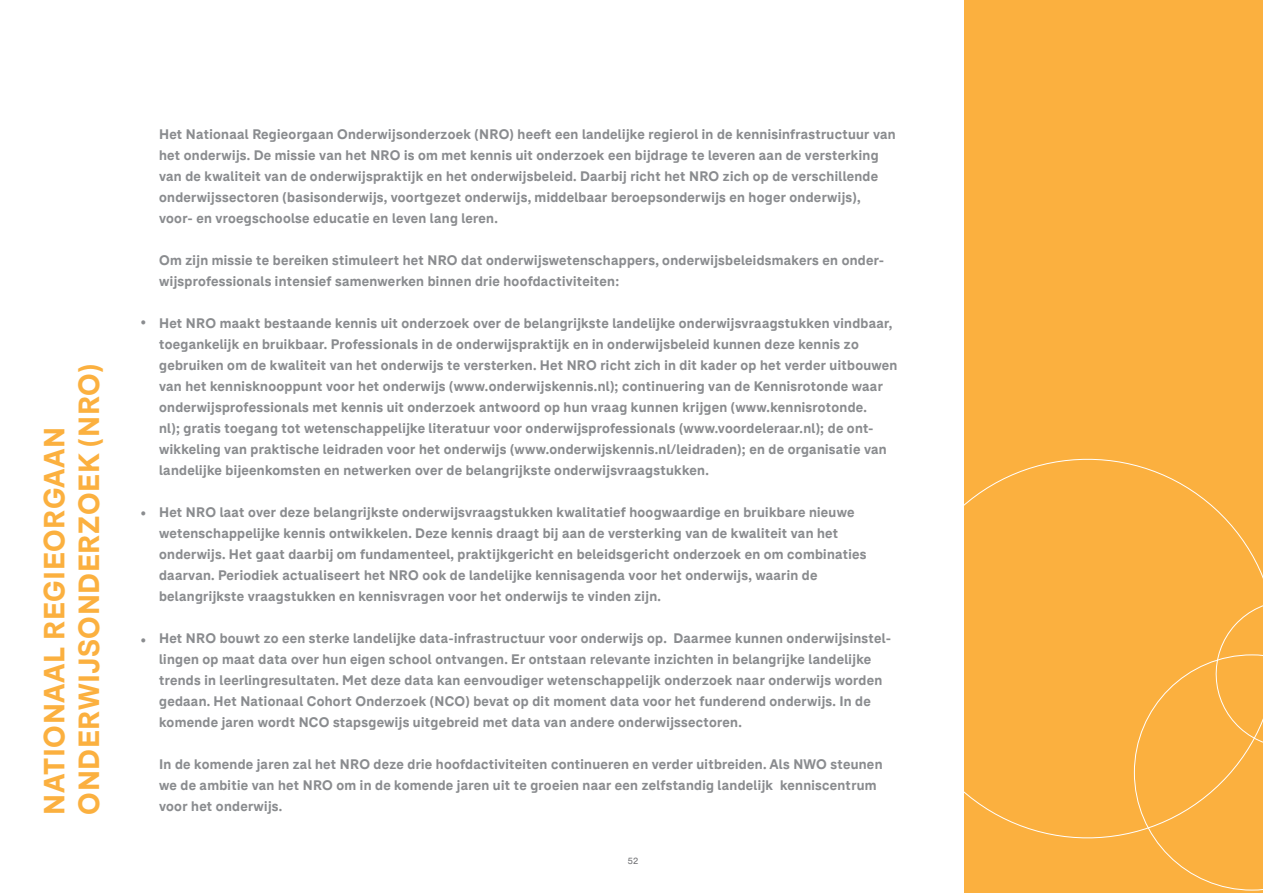
<style>
.page{position:relative;width:1263px;height:893px;background:#fff}
.page>*{position:absolute;margin:0;border:0;box-sizing:border-box;transform-origin:0 0}
.t1{font:700 28.5px "F37 Bolton";letter-spacing:.02em;color:#fbb03f}
.t2{font:700 13.5px/21px "F37 Bolton";letter-spacing:.02em;color:#8a8c8f}
.t3{font:9px "F37 Bolton";color:#6c6d70}
</style>
<div class="page">
<div style="left:964px;top:0;width:299px;height:893px;background:#fbb03f"></div>
<svg style="left:964px;top:458px;width:299px;height:381px"></svg>
<svg style="left:1134px;top:593px;width:129px;height:297px"></svg>
<p class="t1" style="left:32px;top:815px;width:389px;rotate:-90deg">NATIONAAL REGIEORGAAN</p>
<p class="t1" style="left:67px;top:815px;width:452px;rotate:-90deg">ONDERWIJSONDERZOEK (NRO)</p>
<p class="t2" style="left:140px;top:310px;width:7px">•</p>
<p class="t2" style="left:140px;top:502px;width:7px">•</p>
<p class="t2" style="left:140px;top:628px;width:7px">•</p>
<p class="t2" style="left:159px;top:122px;width:738px">Het Nationaal Regieorgaan Onderwijsonderzoek (NRO) heeft een landelijke regierol in de kennisinfrastructuur van het onderwijs. De missie van het NRO is om met kennis uit onderzoek een bijdrage te leveren aan de versterking van de kwaliteit van de onderwijspraktijk en het onderwijsbeleid. Daarbij richt het NRO zich op de verschillende onderwijssectoren (basisonderwijs, voortgezet onderwijs, middelbaar beroepsonderwijs en hoger onderwijs),</p>
<p class="t2" style="left:159px;top:206px;width:340px">voor- en vroegschoolse educatie en leven lang leren.</p>
<p class="t2" style="left:159px;top:248px;width:726px">Om zijn missie te bereiken stimuleert het NRO dat onderwijswetenschappers, onderwijsbeleidsmakers en onder&shy;wijsprofessionals intensief samenwerken binnen drie hoofdactiviteiten:</p>
<p class="t2" style="left:159px;top:311px;width:740px">Het NRO maakt bestaande kennis uit onderzoek over de belangrijkste landelijke onderwijsvraagstukken vindbaar, toegankelijk en bruikbaar. Professionals in de onderwijspraktijk en in onderwijsbeleid kunnen deze kennis zo gebruiken om de kwaliteit van het onderwijs te versterken. Het NRO richt zich in dit kader op het verder uitbouwen van het kennisknooppunt voor het onderwijs (www.onderwijskennis.nl); continuering van de Kennisrotonde waar onderwijsprofessionals met kennis uit onderzoek antwoord op hun vraag kunnen krijgen (www.kennisrotonde.<br>nl); gratis toegang tot wetenschappelijke literatuur voor onderwijsprofessionals (www.voordeleraar.nl); de ont&shy;wikkeling van praktische leidraden voor het onderwijs (www.onderwijskennis.nl/leidraden); en de organisatie van landelijke bijeenkomsten en netwerken over de belangrijkste onderwijsvraagstukken.</p>
<p class="t2" style="left:159px;top:500px;width:697px">Het NRO laat over deze belangrijkste onderwijsvraagstukken kwalitatief hoogwaardige en bruikbare nieuwe</p>
<p class="t2" style="left:159px;top:521px;width:681px">wetenschappelijke kennis ontwikkelen. Deze kennis draagt bij aan de versterking van de kwaliteit van het</p>
<p class="t2" style="left:159px;top:542px;width:709px">onderwijs. Het gaat daarbij om fundamenteel, praktijkgericht en beleidsgericht onderzoek en om combinaties daarvan. Periodiek actualiseert het NRO ook de landelijke kennisagenda voor het onderwijs, waarin de</p>
<p class="t2" style="left:159px;top:584px;width:503px">belangrijkste vraagstukken en kennisvragen voor het onderwijs te vinden zijn.</p>
<p class="t2" style="left:159px;top:626px;width:734px">Het NRO bouwt zo een sterke landelijke data-infrastructuur voor onderwijs op. Daarmee kunnen onderwijsinstel&shy;lingen op maat data over hun eigen school ontvangen. Er ontstaan relevante inzichten in belangrijke landelijke trends in leerlingresultaten. Met deze data kan eenvoudiger wetenschappelijk onderzoek naar onderwijs worden gedaan. Het Nationaal Cohort Onderzoek (NCO) bevat op dit moment data voor het funderend onderwijs. In de komende jaren wordt NCO stapsgewijs uitgebreid met data van andere onderwijssectoren.</p>
<p class="t2" style="left:159px;top:752px;width:725px">In de komende jaren zal het NRO deze drie hoofdactiviteiten continueren en verder uitbreiden. Als NWO steunen we de ambitie van het NRO om in de komende jaren uit te groeien naar een zelfstandig landelijk kenniscentrum</p>
<p class="t2" style="left:159px;top:794px;width:125px">voor het onderwijs.</p>
<p class="t3" style="left:628px;top:854px;width:12px">52</p>
</div>
